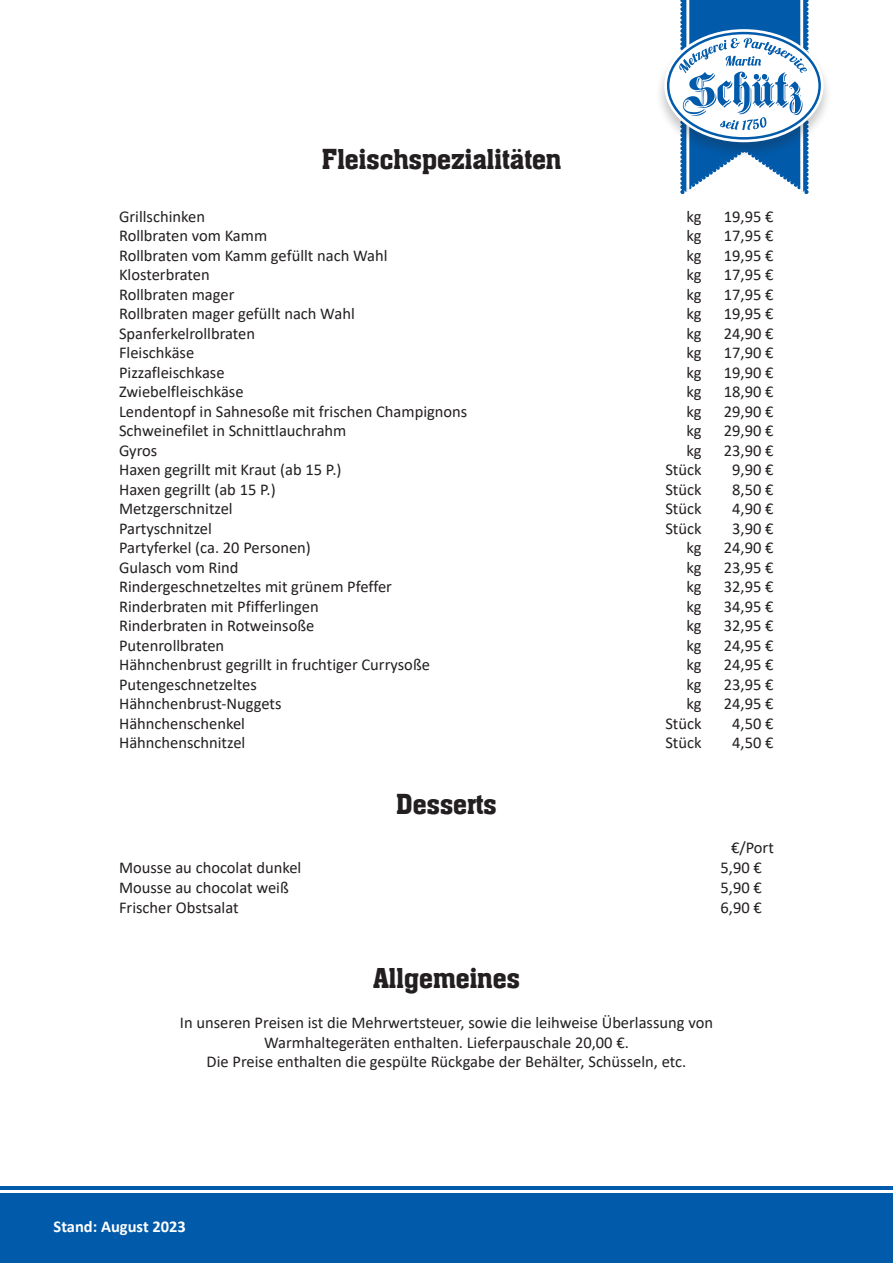
<style>
.page{position:relative;width:893px;height:1263px;background:#fff}
.page>*{position:absolute;margin:0;border:0;box-sizing:border-box;transform-origin:0 0}
.t1{font:30px "Aachen Medium Plain";color:#231f20}
.t2{font:16.5px/19.5px "Calibri";color:#231f20;text-align:center}
.t3{font:700 16.5px "Calibri";color:#fff}
</style>
<div class="page">
<div style="left:0;top:1187px;width:893px;height:76px;background:#015aaa"></div>
<hr style="left:0;top:1190px;width:893px;height:2px;background:#fff">
<div style="left:655px;top:28px;width:178px;height:132px;background:#231f20;opacity:.25"></div>
<svg style="left:664px;top:0;width:160px;height:194px"></svg>
<h1 class="t1" style="left:322px;top:143px;width:241px">Fleischspezialitäten</h1>
<p class="t2" style="left:119px;top:206px;width:350px;text-align:left">Grillschinken<br>Rollbraten vom Kamm<br>Rollbraten vom Kamm gefüllt nach Wahl<br>Klosterbraten<br>Rollbraten mager<br>Rollbraten mager gefüllt nach Wahl<br>Spanferkelrollbraten<br>Fleischkäse<br>Pizzafleischkase<br>Zwiebelfleischkäse<br>Lendentopf in Sahnesoße mit frischen Champignons<br>Schweinefilet in Schnittlauchrahm<br>Gyros<br>Haxen gegrillt mit Kraut (ab 15 P.)<br>Haxen gegrillt (ab 15 P.)<br>Metzgerschnitzel<br>Partyschnitzel<br>Partyferkel (ca. 20 Personen)<br>Gulasch vom Rind<br>Rindergeschnetzeltes mit grünem Pfeffer<br>Rinderbraten mit Pfifferlingen<br>Rinderbraten in Rotweinsoße<br>Putenrollbraten<br>Hähnchenbrust gegrillt in fruchtiger Currysoße<br>Putengeschnetzeltes<br>Hähnchenbrust-Nuggets<br>Hähnchenschenkel<br>Hähnchenschnitzel</p>
<p class="t2" style="left:665px;top:206px;width:38px;text-align:right">kg<br>kg<br>kg<br>kg<br>kg<br>kg<br>kg<br>kg<br>kg<br>kg<br>kg<br>kg<br>kg<br>Stück<br>Stück<br>Stück<br>Stück kg<br>kg<br>kg<br>kg<br>kg<br>kg<br>kg<br>kg<br>kg<br>Stück<br>Stück</p>
<p class="t2" style="left:724px;top:206px;width:51px">19,95 €<br>17,95 €<br>19,95 €<br>17,95 €<br>17,95 €<br>19,95 €<br>24,90 €<br>17,90 €<br>19,90 €<br>18,90 €<br>29,90 €<br>29,90 €<br>23,90 €<br>9,90 €<br>8,50 €<br>4,90 €<br>3,90 €<br>24,90 €<br>23,95 €<br>32,95 €<br>34,95 €<br>32,95 €<br>24,95 €<br>24,95 €<br>23,95 €<br>24,95 €<br>4,50 €<br>4,50 €</p>
<h1 class="t1" style="left:396px;top:787px;width:102px">Desserts</h1>
<p class="t2" style="left:731px;top:837px;width:44px">€/Port</p>
<p class="t2" style="left:119px;top:857px;width:184px">Mousse au chocolat dunkel</p>
<p class="t2" style="left:721px;top:857px;width:43px">5,90 €</p>
<p class="t2" style="left:119px;top:877px;width:171px">Mousse au chocolat weiß</p>
<p class="t2" style="left:721px;top:877px;width:43px">5,90 €</p>
<p class="t2" style="left:119px;top:897px;width:121px">Frischer Obstsalat</p>
<p class="t2" style="left:721px;top:897px;width:43px">6,90 €</p>
<h1 class="t1" style="left:373px;top:962px;width:148px">Allgemeines</h1>
<p class="t2" style="left:180px;top:1012px;width:535px">In unseren Preisen ist die Mehrwertsteuer, sowie die leihweise Überlassung von<br>Warmhaltegeräten enthalten. Lieferpauschale 20,00 €.<br>Die Preise enthalten die gespülte Rückgabe der Behälter, Schüsseln, etc.</p>
<p class="t3" style="left:54px;top:1215px;width:134px">Stand: August 2023</p>
</div>
